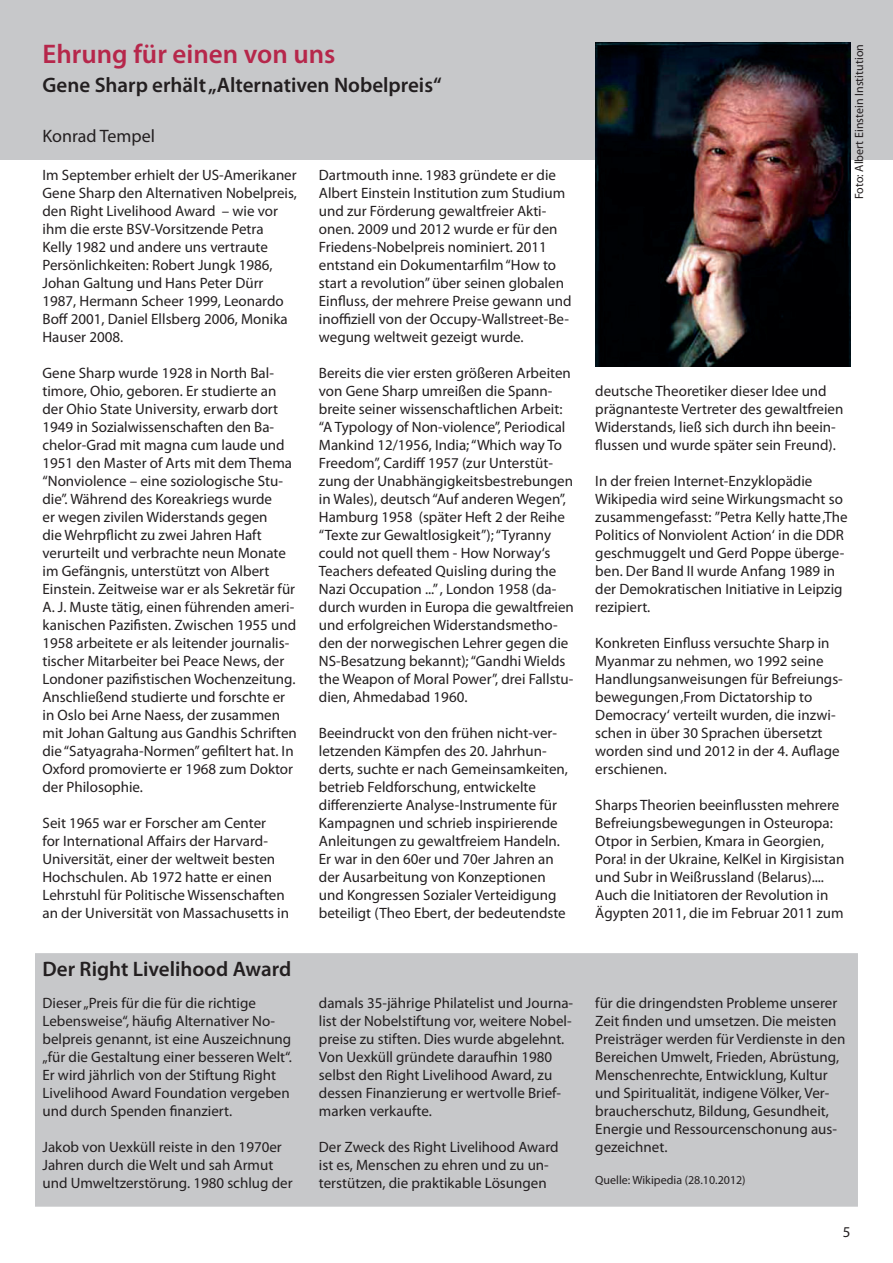
<style>
.page{position:relative;width:893px;height:1263px;background:#fff}
.page>*{position:absolute;margin:0;border:0;box-sizing:border-box;transform-origin:0 0}
.t1{font:600 27px "Myriad Pro";color:#b6274b}
.t2{font:600 21px "Myriad Pro";color:#231f20}
.t3{font:18px "Myriad Pro";color:#231f20}
.t4{font:15px/18px "Myriad Pro";color:#231f20}
.t5{font:12px "Myriad Pro";color:#231f20}
</style>
<div class="page">
<div style="left:0;top:0;width:893px;height:159px;background:#c7c8ca"></div>
<div style="left:35px;top:953px;width:823px;height:254px;background:#c7c8ca"></div>
<img style="left:595px;top:43px;width:255px;height:324px">
<h1 class="t1" style="left:43px;top:37px;width:294px">Ehrung für einen von uns</h1>
<h2 class="t2" style="left:43px;top:71px;width:401px">Gene Sharp erhält „Alternativen Nobelpreis“</h2>
<p class="t3" style="left:43px;top:125px;width:114px">Konrad Tempel</p>
<p class="t4" style="left:43px;top:166px;width:256px">Im September erhielt der US-Amerikaner Gene Sharp den Alternativen Nobelpreis, den Right Livelihood Award – wie vor ihm die erste BSV-Vorsitzende Petra Kelly 1982 und andere uns vertraute Persönlichkeiten: Robert Jungk 1986, Johan Galtung und Hans Peter Dürr 1987, Hermann Scheer 1999, Leonardo Boff 2001, Daniel Ellsberg 2006, Monika Hauser 2008.</p>
<p class="t4" style="left:43px;top:364px;width:256px">Gene Sharp wurde 1928 in North Bal&shy;timore, Ohio, geboren. Er studierte an der Ohio State University, erwarb dort 1949 in Sozialwissenschaften den Ba&shy;chelor-Grad mit magna cum laude und 1951 den Master of Arts mit dem Thema “Nonviolence – eine soziologische Stu&shy;die”. Während des Koreakriegs wurde<br>er wegen zivilen Widerstands gegen<br>die Wehrpflicht zu zwei Jahren Haft verurteilt und verbrachte neun Monate im Gefängnis, unterstützt von Albert Einstein. Zeitweise war er als Sekretär für A. J. Muste tätig, einen führenden ameri&shy;kanischen Pazifisten. Zwischen 1955 und 1958 arbeitete er als leitender journalis&shy;tischer Mitarbeiter bei Peace News, der Londoner pazifistischen Wochenzeitung.<br>Anschließend studierte und forschte er in Oslo bei Arne Naess, der zusammen mit Johan Galtung aus Gandhis Schriften die “Satyagraha-Normen” gefiltert hat. In Oxford promovierte er 1968 zum Doktor der Philosophie.</p>
<p class="t4" style="left:43px;top:814px;width:248px">Seit 1965 war er Forscher am Center<br>for International Affairs der Harvard-Universität, einer der weltweit besten Hochschulen. Ab 1972 hatte er einen Lehrstuhl für Politische Wissenschaften an der Universität von Massachusetts in</p>
<h2 class="t2" style="left:43px;top:956px;width:250px">Der Right Livelihood Award</h2>
<p class="t4" style="left:43px;top:994px;width:251px">Dieser „Preis für die für die richtige Lebensweise“, häufig Alternativer No&shy;belpreis genannt, ist eine Auszeichnung „für die Gestaltung einer besseren Welt“.<br>Er wird jährlich von der Stiftung Right Livelihood Award Foundation vergeben und durch Spenden finanziert.</p>
<p class="t4" style="left:43px;top:1138px;width:252px">Jakob von Uexküll reiste in den 1970er<br>Jahren durch die Welt und sah Armut und Umweltzerstörung. 1980 schlug der</p>
<p class="t4" style="left:319px;top:166px;width:254px">Dartmouth inne. 1983 gründete er die Albert Einstein Institution zum Studium und zur Förderung gewaltfreier Akti&shy;onen. 2009 und 2012 wurde er für den Friedens-Nobelpreis nominiert. 2011 entstand ein Dokumentarfilm “How to start a revolution” über seinen globalen Einfluss, der mehrere Preise gewann und inoffiziell von der Occupy-Wallstreet-Be&shy;wegung weltweit gezeigt wurde.</p>
<p class="t4" style="left:319px;top:364px;width:257px">Bereits die vier ersten größeren Arbeiten von Gene Sharp umreißen die Spann&shy;breite seiner wissenschaftlichen Arbeit: “A Typology of Non-violence”, Periodical Mankind 12/1956, India; “Which way To Freedom”, Cardiff 1957 (zur Unterstüt&shy;zung der Unabhängigkeitsbestrebungen in Wales), deutsch “Auf anderen Wegen”, Hamburg 1958 (später Heft 2 der Reihe “Texte zur Gewaltlosigkeit”); “Tyranny could not quell them - How Norway‘s Teachers defeated Quisling during the Nazi Occupation ...” , London 1958 (da&shy;durch wurden in Europa die gewaltfreien und erfolgreichen Widerstandsmetho&shy;den der norwegischen Lehrer gegen die NS-Besatzung bekannt); “Gandhi Wields the Weapon of Moral Power”, drei Fallstu&shy;dien, Ahmedabad 1960.</p>
<p class="t4" style="left:319px;top:724px;width:251px">Beeindruckt von den frühen nicht-ver&shy;letzenden Kämpfen des 20. Jahrhun&shy;derts, suchte er nach Gemeinsamkeiten, betrieb Feldforschung, entwickelte differenzierte Analyse-Instrumente für Kampagnen und schrieb inspirierende Anleitungen zu gewaltfreiem Handeln.<br>Er war in den 60er und 70er Jahren an der Ausarbeitung von Konzeptionen und Kongressen Sozialer Verteidigung beteiligt (Theo Ebert, der bedeutendste</p>
<p class="t4" style="left:319px;top:994px;width:256px">damals 35-jährige Philatelist und Journa&shy;list der Nobelstiftung vor, weitere Nobel&shy;preise zu stiften. Dies wurde abgelehnt.<br>Von Uexküll gründete daraufhin 1980 selbst den Right Livelihood Award, zu dessen Finanzierung er wertvolle Brief&shy;marken verkaufte.</p>
<p class="t4" style="left:319px;top:1138px;width:241px">Der Zweck des Right Livelihood Award ist es, Menschen zu ehren und zu un&shy;terstützen, die praktikable Lösungen</p>
<p class="t5" style="left:852px;top:199px;width:157px;rotate:-90deg">Foto: Albert Einstein Institution</p>
<p class="t4" style="left:595px;top:382px;width:250px">deutsche Theoretiker dieser Idee und prägnanteste Vertreter des gewaltfreien Widerstands, ließ sich durch ihn beein&shy;flussen und wurde später sein Freund).</p>
<p class="t4" style="left:595px;top:472px;width:254px">In der freien Internet-Enzyklopädie Wikipedia wird seine Wirkungsmacht so zusammengefasst: ”Petra Kelly hatte ‚The Politics of Nonviolent Action‘ in die DDR geschmuggelt und Gerd Poppe überge&shy;ben. Der Band II wurde Anfang 1989 in der Demokratischen Initiative in Leipzig rezipiert.</p>
<p class="t4" style="left:595px;top:634px;width:249px">Konkreten Einfluss versuchte Sharp in Myanmar zu nehmen, wo 1992 seine Handlungsanweisungen für Befreiungs&shy;bewegungen ‚From Dictatorship to Democracy‘ verteilt wurden, die inzwi&shy;schen in über 30 Sprachen übersetzt worden sind und 2012 in der 4. Auflage erschienen.</p>
<p class="t4" style="left:595px;top:796px;width:250px">Sharps Theorien beeinflussten mehrere Befreiungsbewegungen in Osteuropa:<br>Otpor in Serbien, Kmara in Georgien, Pora! in der Ukraine, KelKel in Kirgisistan und Subr in Weißrussland (Belarus)....<br>Auch die Initiatoren der Revolution in Ägypten 2011, die im Februar 2011 zum</p>
<p class="t4" style="left:595px;top:994px;width:252px">für die dringendsten Probleme unserer Zeit finden und umsetzen. Die meisten Preisträger werden für Verdienste in den Bereichen Umwelt, Frieden, Abrüstung, Menschenrechte, Entwicklung, Kultur und Spiritualität, indigene Völker, Ver&shy;braucherschutz, Bildung, Gesundheit, Energie und Ressourcenschonung aus&shy;gezeichnet.</p>
<p class="t5" style="left:595px;top:1173px;width:152px">Quelle: Wikipedia (28.10.2012)</p>
</div>
